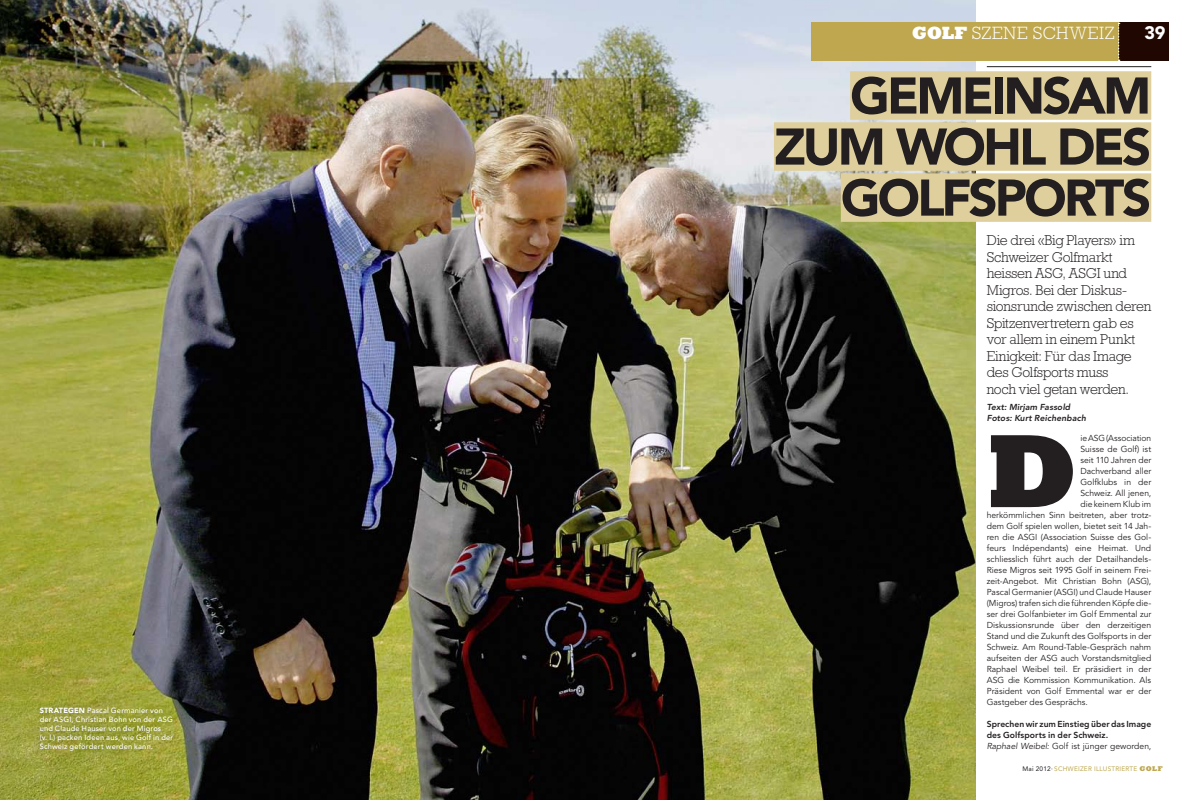
<style>
.page{position:relative;width:1191px;height:800px;background:#fff}
.page>*{position:absolute;margin:0;border:0;box-sizing:border-box;transform-origin:0 0}
.t1{font:800 105.8px "Rockwell Std";color:#231f20}
.t2{font:900 51px/51px "Avenir LT Std";letter-spacing:-.055em;color:#231f20;text-align:right}
.t3{font:300 18px "Rockwell Std";letter-spacing:.03em;color:#fff}
.t4{font:900 18px "Avenir LT Std";color:#fff}
.t5{font:300 14.5px/16.5px "Rockwell Std";letter-spacing:-.02em;color:#231f20}
.t6{font:8.6px "Avenir LT Std";letter-spacing:-.005em;color:#231f20}
.t7{font:800 8.6px/11px "Avenir LT Std";color:#231f20}
.t8{font:italic 800 8.6px/11px "Avenir LT Std";letter-spacing:.01em;color:#231f20}
.t9{font:500 7.5px/9px "Avenir LT Std";letter-spacing:.025em;color:#fff}
.t10{font:6.5px "Avenir LT Std";letter-spacing:.03em;color:#bea74f}
.s1{font-weight:900}
.s2{font-weight:800}
.s3{font-weight:400;font-style:italic}
.s4{font-weight:400}
.s5{color:#231f20}
.s6{font-family:"Rockwell Std";font-weight:800;font-size:7px}
</style>
<div class="page">
<img style="left:0;top:0;width:975px;height:799px">
<div style="left:1118px;top:23px;width:50px;height:38px;background:#200701"></div>
<hr style="left:986px;top:66px;width:165px;height:1px;background:#231f20">
<div style="left:811px;top:23px;width:307px;height:38px;background:#bea74f"></div>
<svg style="left:1118px;top:23px;width:1px;height:38px"></svg>
<div style="left:850px;top:71px;width:301px;height:49px;background:#dfcf9d"></div>
<div style="left:774px;top:122px;width:377px;height:49px;background:#dfcf9d"></div>
<div style="left:840px;top:173px;width:311px;height:49px;background:#dfcf9d"></div>
<div style="left:33px;top:700px;width:145px;height:56px;background:#231f20;opacity:.3"></div>
<p class="t9" style="left:40px;top:706px;width:135px"><span class="s1">STRATEGEN</span> Pascal Germanier von der ASGI, Christian Bohn von der ASG und Claude Hauser von der Migros<br>(v. l.) packen Ideen aus, wie Golf in der Schweiz gefördert werden kann.</p>
<h3 class="t3" style="left:912px;top:23px;width:204px"><span class="s2">golf</span> szene schweiz</h3>
<h3 class="t4" style="left:1144px;top:22px;width:22px">39</h3>
<h2 class="t2" style="left:774px;top:70px;width:379px">GEMEINSAM<br>ZUM WOHL DES<br>GOLFSPORTS</h2>
<p class="t5" style="left:986px;top:232px;width:166px">Die drei «Big Players» im<br>Schweizer Golfmarkt heissen ASG, ASGI und<br>Migros. Bei der Diskus&shy;sionsrunde zwischen deren<br>Spitzenvertretern gab es vor allem in einem Punkt<br>Einigkeit: Für das Image des Golfsports muss<br>noch viel getan werden.</p>
<p class="t8" style="left:986px;top:402px;width:101px">Text: Mirjam Fassold<br>Fotos: Kurt Reichenbach</p>
<h1 class="t1" style="left:986px;top:405px;width:94px">D</h1>
<p class="t6" style="left:1080px;top:433px;width:72px">ie ASG (Association</p>
<p class="t6" style="left:1080px;top:444px;width:72px">Suisse de Golf) ist</p>
<p class="t6" style="left:1080px;top:455px;width:72px">seit 110 Jahren der</p>
<p class="t6" style="left:1080px;top:466px;width:72px">Dachverband aller</p>
<p class="t6" style="left:1080px;top:477px;width:72px">Golfklubs in der</p>
<p class="t6" style="left:1080px;top:488px;width:72px">Schweiz. All jenen,</p>
<p class="t6" style="left:1080px;top:499px;width:72px">die keinem Klub im</p>
<p class="t6" style="left:986px;top:510px;width:166px">herkömmlichen Sinn beitreten, aber trotz-</p>
<p class="t6" style="left:986px;top:521px;width:166px">dem Golf spielen wollen, bietet seit 14 Jah-</p>
<p class="t6" style="left:986px;top:532px;width:166px">ren die ASGI (Association Suisse des Gol-</p>
<p class="t6" style="left:986px;top:543px;width:166px">feurs Indépendants) eine Heimat. Und</p>
<p class="t6" style="left:986px;top:554px;width:166px">schliesslich führt auch der Detailhandels-</p>
<p class="t6" style="left:986px;top:565px;width:166px">Riese Migros seit 1995 Golf in seinem Frei-</p>
<p class="t6" style="left:986px;top:576px;width:166px">zeit-Angebot. Mit Christian Bohn (ASG),</p>
<p class="t6" style="left:986px;top:587px;width:166px">Pascal Germanier (ASGI) und Claude Hauser</p>
<p class="t6" style="left:986px;top:598px;width:166px">(Migros) trafen sich die führenden Köpfe die-</p>
<p class="t6" style="left:986px;top:609px;width:166px">ser drei Golfanbieter im Golf Emmental zur</p>
<p class="t6" style="left:986px;top:620px;width:166px">Diskussionsrunde über den derzeitigen</p>
<p class="t6" style="left:986px;top:631px;width:166px">Stand und die Zukunft des Golfsports in der</p>
<p class="t6" style="left:986px;top:642px;width:166px">Schweiz. Am Round-Table-Gespräch nahm</p>
<p class="t6" style="left:986px;top:653px;width:166px">aufseiten der ASG auch Vorstandsmitglied</p>
<p class="t6" style="left:986px;top:664px;width:166px">Raphael Weibel teil. Er präsidiert in der</p>
<p class="t6" style="left:986px;top:675px;width:166px">ASG die Kommission Kommunikation. Als</p>
<p class="t6" style="left:986px;top:686px;width:166px">Präsident von Golf Emmental war er der</p>
<p class="t6" style="left:986px;top:697px;width:103px">Gastgeber des Gesprächs.</p>
<p class="t7" style="left:986px;top:718px;width:166px">Sprechen wir zum Einstieg über das Image des Golfsports in der Schweiz.<br><span class="s3">Raphael Weibel:</span> <span class="s4">Golf ist jünger geworden,</span></p>
<p class="t10" style="left:1022px;top:765px;width:142px"><span class="s5">MAI 2012·</span> SCHWEIZER ILLUSTRIERTE <span class="s6">golf</span></p>
</div>
